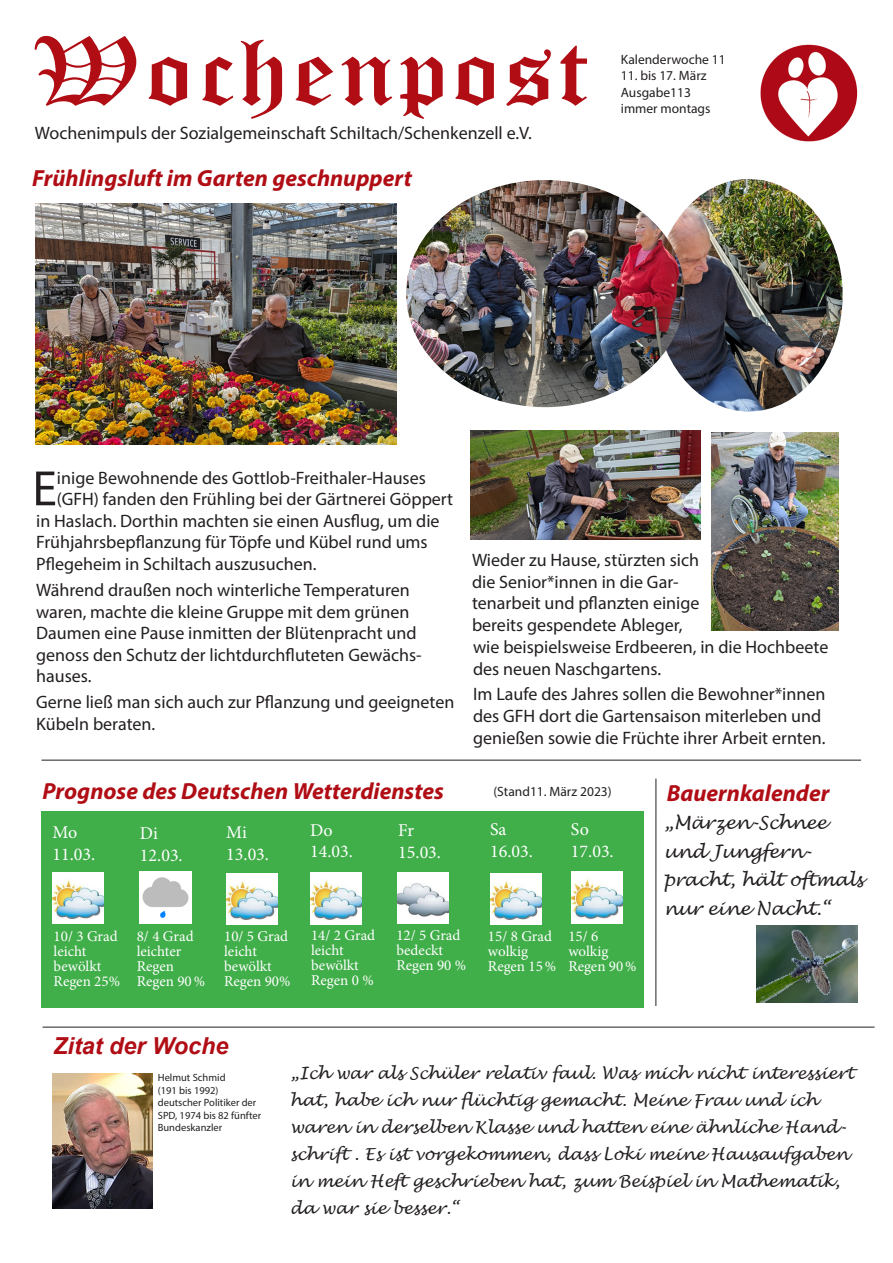
<style>
.page{position:relative;width:893px;height:1263px;background:#fff}
.page>*{position:absolute;margin:0;border:0;box-sizing:border-box;transform-origin:0 0}
.t1{font:94.5px "Old English Text";letter-spacing:.04em;color:#b00d15;scale:1.15 1}
.t2{font:50.1px "Myriad Pro";color:#231f20}
.t3{font:italic 700 23.4px "Myriad Pro";color:#b00d15}
.t4{font:italic 700 23.4px "Arial";color:#b00d15}
.t5{font:18px/21.6px "Myriad Pro";color:#231f20}
.t6{font:italic 18px/28.5px "Lucida Handwriting";letter-spacing:-.01em;color:#231f20}
.t7{font:18px "Minion Pro";color:#fff}
.t8{font:italic 16.5px/27px "Lucida Handwriting";color:#231f20}
.t9{font:15px/15px "Minion Pro";color:#fff}
.t10{font:13.5px/16.2px "Myriad Pro";color:#231f20}
.t11{font:10.5px/12.6px "Myriad Pro";color:#231f20}
</style>
<div class="page">
<img style="left:760px;top:44px;width:98px;height:98px">
<div style="left:41px;top:811px;width:603px;height:197px;background:#40ae49"></div>
<img style="left:53px;top:872px;width:51px;height:52px">
<img style="left:140px;top:872px;width:51px;height:51px">
<img style="left:226px;top:873px;width:51px;height:51px">
<img style="left:490px;top:873px;width:51px;height:51px">
<img style="left:310px;top:873px;width:51px;height:51px">
<img style="left:397px;top:872px;width:51px;height:52px">
<img style="left:571px;top:872px;width:51px;height:51px">
<hr style="left:656px;top:779px;width:1px;height:227px;background:#231f20">
<img style="left:35px;top:203px;width:361px;height:241px">
<img style="left:685px;top:179px;width:158px;height:232px">
<img style="left:406px;top:180px;width:279px;height:227px">
<hr style="left:43px;top:1027px;width:831px;height:1px;background:#231f20">
<img style="left:757px;top:926px;width:100px;height:76px">
<img style="left:53px;top:1073px;width:99px;height:136px">
<img style="left:471px;top:431px;width:230px;height:108px">
<img style="left:711px;top:432px;width:128px;height:198px">
<hr style="left:41px;top:760px;width:820px;height:1px;background:#231f20">
<p class="t1" style="left:31px;top:11px;width:487px">Wochenpost</p>
<p class="t5" style="left:35px;top:121px;width:499px">Wochenimpuls der Sozialgemeinschaft Schiltach/Schenkenzell e.V.</p>
<p class="t3" style="left:32px;top:163px;width:381px">Frühlingsluft im Garten geschnuppert</p>
<p class="t10" style="left:621px;top:51px;width:106px">Kalenderwoche 11</p>
<p class="t10" style="left:621px;top:67px;width:91px">11. bis 17. März<br>Ausgabe113 immer montags</p>
<p class="t2" style="left:32px;top:458px;width:26px">E</p>
<p class="t5" style="left:57px;top:467px;width:370px">inige Bewohnende des Gottlob-Freithaler-Hauses</p>
<p class="t5" style="left:57px;top:488px;width:398px">(GFH) fanden den Frühling bei der Gärtnerei Göppert</p>
<p class="t5" style="left:36px;top:510px;width:405px">in Haslach. Dorthin machten sie einen Ausflug, um die</p>
<p class="t5" style="left:36px;top:531px;width:393px">Frühjahrsbepflanzung für Töpfe und Kübel rund ums</p>
<p class="t5" style="left:36px;top:553px;width:282px">Pflegeheim in Schiltach auszusuchen.</p>
<p class="t5" style="left:36px;top:579px;width:387px">Während draußen noch winterliche Temperaturen waren, machte die kleine Gruppe mit dem grünen Daumen eine Pause inmitten der Blütenpracht und genoss den Schutz der lichtdurchfluteten Gewächs&shy;hauses.</p>
<p class="t5" style="left:36px;top:691px;width:420px">Gerne ließ man sich auch zur Pflanzung und geeigneten<br>Kübeln beraten.</p>
<p class="t5" style="left:472px;top:549px;width:229px">Wieder zu Hause, stürzten sich die Senior*innen in die Gar&shy;tenarbeit und pflanzten einige bereits gespendete Ableger,</p>
<p class="t5" style="left:473px;top:636px;width:357px">wie beispielsweise Erdbeeren, in die Hochbeete des neuen Naschgartens.</p>
<p class="t5" style="left:473px;top:683px;width:354px">Im Laufe des Jahres sollen die Bewohner*innen des GFH dort die Gartensaison miterleben und genießen sowie die Früchte ihrer Arbeit ernten.</p>
<p class="t3" style="left:42px;top:776px;width:403px">Prognose des Deutschen Wetterdienstes</p>
<p class="t3" style="left:667px;top:778px;width:164px">Bauernkalender</p>
<p class="t6" style="left:664px;top:809px;width:201px">„Märzen-Schnee und Jungfern&shy;pracht, hält oftmals nur eine Nacht.“</p>
<p class="t10" style="left:493px;top:783px;width:120px">(Stand11. März 2023)</p>
<p class="t7" style="left:490px;top:817px;width:18px">Sa</p>
<p class="t7" style="left:490px;top:839px;width:44px">16.03.</p>
<p class="t7" style="left:571px;top:817px;width:19px">So</p>
<p class="t7" style="left:571px;top:839px;width:44px">17.03.</p>
<p class="t7" style="left:310px;top:818px;width:24px">Do</p>
<p class="t7" style="left:310px;top:839px;width:44px">14.03.</p>
<p class="t7" style="left:398px;top:818px;width:17px">Fr</p>
<p class="t7" style="left:398px;top:840px;width:44px">15.03.</p>
<p class="t7" style="left:226px;top:820px;width:22px">Mi</p>
<p class="t7" style="left:226px;top:842px;width:44px">13.03.</p>
<p class="t7" style="left:53px;top:820px;width:26px">Mo</p>
<p class="t7" style="left:53px;top:842px;width:44px">11.03.</p>
<p class="t7" style="left:140px;top:821px;width:20px">Di</p>
<p class="t7" style="left:140px;top:843px;width:44px">12.03.</p>
<p class="t9" style="left:54px;top:928px;width:66px">10/ 3 Grad</p>
<p class="t9" style="left:54px;top:943px;width:68px">leicht bewölkt<br>Regen 25%</p>
<p class="t9" style="left:137px;top:928px;width:58px">8/ 4 Grad</p>
<p class="t9" style="left:137px;top:943px;width:70px">leichter<br>Regen<br>Regen 90%</p>
<p class="t9" style="left:224px;top:928px;width:66px">10/ 5 Grad</p>
<p class="t9" style="left:224px;top:943px;width:68px">leicht bewölkt<br>Regen 90%</p>
<p class="t9" style="left:311px;top:927px;width:66px">14/ 2 Grad</p>
<p class="t9" style="left:311px;top:942px;width:64px">leicht bewölkt<br>Regen 0 %</p>
<p class="t9" style="left:396px;top:928px;width:66px">12/ 5 Grad</p>
<p class="t9" style="left:396px;top:943px;width:48px">bedeckt</p>
<p class="t9" style="left:396px;top:958px;width:71px">Regen 90 %</p>
<p class="t9" style="left:488px;top:928px;width:70px">15/ 8 Grad wolkig<br>Regen 15%</p>
<p class="t9" style="left:568px;top:928px;width:31px">15/ 6</p>
<p class="t9" style="left:568px;top:943px;width:70px">wolkig<br>Regen 90%</p>
<p class="t4" style="left:53px;top:1030px;width:177px">Zitat der Woche</p>
<p class="t11" style="left:158px;top:1071px;width:69px">Helmut Schmid (191 bis 1992)</p>
<p class="t11" style="left:158px;top:1096px;width:105px">deutscher Politiker der<br>SPD, 1974 bis 82 fünfter<br>Bundeskanzler</p>
<p class="t8" style="left:290px;top:1060px;width:566px">„Ich war als Schüler relativ faul. Was mich nicht interessiert hat, habe ich nur flüchtig gemacht. Meine Frau und ich waren in derselben Klasse und hatten eine ähnliche Hand&shy;schrift . Es ist vorgekommen, dass Loki meine Hausaufgaben in mein Heft geschrieben hat, zum Beispiel in Mathematik, da war sie besser.“</p>
</div>
